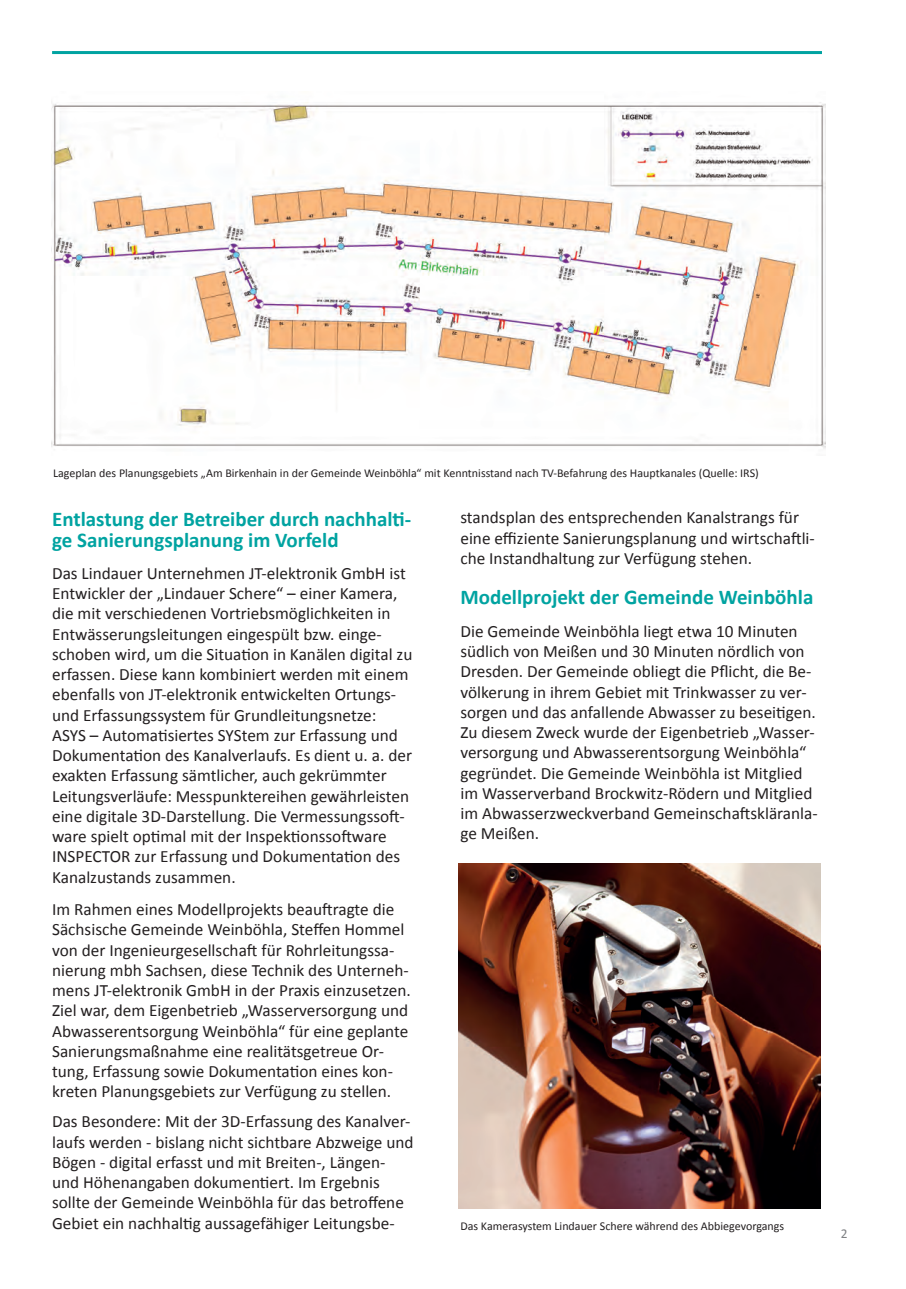
<style>
.page{position:relative;width:906px;height:1289px;background:#fff}
.page>*{position:absolute;margin:0;border:0;box-sizing:border-box;transform-origin:0 0}
.t1{font:700 21px/20.2px "Calibri";color:#00a3a1}
.t2{font:17.25px/20.2px "Calibri";color:#231f20}
.t3{font:13.5px "Calibri";color:#808285}
.t4{font:12px "Calibri";color:#231f20}
</style>
<div class="page">
<hr style="left:52px;top:51px;width:770px;height:3px;background:#00a3a1">
<img style="left:458px;top:863px;width:363px;height:345px">
<img style="left:51px;top:101px;width:774px;height:348px">
<p class="t4" style="left:53px;top:466px;width:707px">Lageplan des Planungsgebiets „Am Birkenhain in der Gemeinde Weinböhla“ mit Kenntnisstand nach TV-Befahrung des Hauptkanales (Quelle: IRS)</p>
<p class="t1" style="left:52px;top:509px;width:361px">Entlastung der Betreiber durch nachhalti&shy;ge Sanierungsplanung im Vorfeld</p>
<p class="t2" style="left:52px;top:563px;width:362px">Das Lindauer Unternehmen JT-elektronik GmbH ist Entwickler der „Lindauer Schere“ – einer Kamera, die mit verschiedenen Vortriebsmöglichkeiten in Entwässerungsleitungen eingespült bzw. einge&shy;schoben wird, um die Situation in Kanälen digital zu erfassen. Diese kann kombiniert werden mit einem ebenfalls von JT-elektronik entwickelten Ortungs&shy;und Erfassungssystem für Grundleitungsnetze:<br>ASYS – Automatisiertes SYStem zur Erfassung und Dokumentation des Kanalverlaufs. Es dient u. a. der exakten Erfassung sämtlicher, auch gekrümmter Leitungsverläufe: Messpunktereihen gewährleisten eine digitale 3D-Darstellung. Die Vermessungssoft&shy;ware spielt optimal mit der Inspektionssoftware INSPECTOR zur Erfassung und Dokumentation des Kanalzustands zusammen.</p>
<p class="t2" style="left:52px;top:899px;width:360px">Im Rahmen eines Modellprojekts beauftragte die Sächsische Gemeinde Weinböhla, Steffen Hommel von der Ingenieurgesellschaft für Rohrleitungssa&shy;nierung mbh Sachsen, diese Technik des Unterneh&shy;mens JT-elektronik GmbH in der Praxis einzusetzen.<br>Ziel war, dem Eigenbetrieb „Wasserversorgung und Abwasserentsorgung Weinböhla“ für eine geplante Sanierungsmaßnahme eine realitätsgetreue Or&shy;tung, Erfassung sowie Dokumentation eines kon&shy;kreten Planungsgebiets zur Verfügung zu stellen.</p>
<p class="t2" style="left:52px;top:1111px;width:363px">Das Besondere: Mit der 3D-Erfassung des Kanalver&shy;laufs werden - bislang nicht sichtbare Abzweige und Bögen - digital erfasst und mit Breiten-, Längen&shy;und Höhenangaben dokumentiert. Im Ergebnis sollte der Gemeinde Weinböhla für das betroffene Gebiet ein nachhaltig aussagefähiger Leitungsbe-</p>
<p class="t2" style="left:460px;top:507px;width:356px">standsplan des entsprechenden Kanalstrangs für eine effiziente Sanierungsplanung und wirtschaftli&shy;che Instandhaltung zur Verfügung stehen.</p>
<p class="t1" style="left:460px;top:587px;width:354px">Modellprojekt der Gemeinde Weinböhla</p>
<p class="t2" style="left:460px;top:621px;width:359px">Die Gemeinde Weinböhla liegt etwa 10 Minuten südlich von Meißen und 30 Minuten nördlich von Dresden. Der Gemeinde obliegt die Pflicht, die Be&shy;völkerung in ihrem Gebiet mit Trinkwasser zu ver&shy;sorgen und das anfallende Abwasser zu beseitigen.<br>Zu diesem Zweck wurde der Eigenbetrieb „Wasser&shy;versorgung und Abwasserentsorgung Weinböhla“ gegründet. Die Gemeinde Weinböhla ist Mitglied im Wasserverband Brockwitz-Rödern und Mitglied im Abwasserzweckverband Gemeinschaftskläranla&shy;ge Meißen.</p>
<p class="t4" style="left:460px;top:1218px;width:325px">Das Kamerasystem Lindauer Schere während des Abbiegevorgangs</p>
<p class="t3" style="left:841px;top:1224px;width:8px">2</p>
</div>
